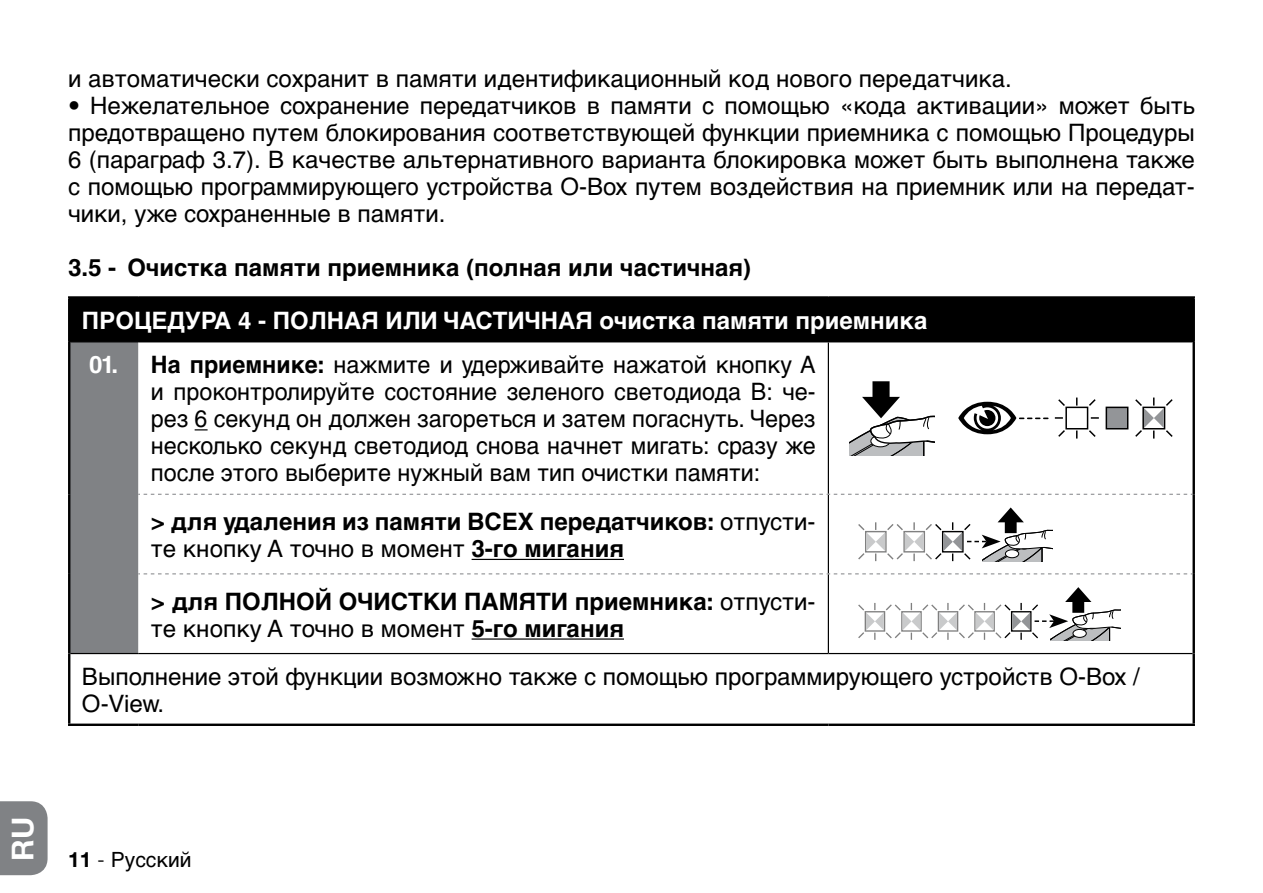
<style>
.page{position:relative;width:1263px;height:893px;background:#fff}
.page>*{position:absolute;margin:0;border:0;box-sizing:border-box;transform-origin:0 0}
.t1{font:700 30px "Helvetica Neue LT Com";color:#fff}
.t2{font:24px/27px "Helvetica Cyr Upright";color:#000;text-align:justify}
.t3{font:700 24px "Helvetica Cyr";color:#000}
.t4{font:700 24px "Helvetica Cyr";color:#fff}
.t5{font:21px "Helvetica Cyr Upright";color:#000}
.s1{font-family:"Helvetica Cyr";font-weight:700;color:#fff}
.s2{font-family:"Helvetica Cyr";font-weight:700}
.s3{font-family:"Helvetica Cyr Upright";font-weight:400}
.s4{font-family:"Helvetica Neue LT Com";font-weight:700}
.s5{font-family:"Helvetica Neue LT Com";font-weight:300}
</style>
<div class="page">
<div style="left:0;top:801px;width:48px;height:74px;background:#808285"></div>
<div style="left:69px;top:297px;width:1125px;height:45px;background:#000"></div>
<hr style="left:68px;top:296px;width:70px;height:3px;background:#000">
<hr style="left:68px;top:299px;width:2px;height:43px;background:#000">
<hr style="left:138px;top:296px;width:690px;height:3px;background:#000">
<hr style="left:828px;top:296px;width:367px;height:3px;background:#000">
<hr style="left:1192px;top:299px;width:3px;height:43px;background:#000">
<hr style="left:68px;top:342px;width:2px;height:152px;background:#000">
<hr style="left:1192px;top:342px;width:3px;height:152px;background:#000">
<hr style="left:68px;top:494px;width:2px;height:80px;background:#000">
<hr style="left:1192px;top:494px;width:3px;height:80px;background:#000">
<hr style="left:68px;top:574px;width:2px;height:79px;background:#000">
<hr style="left:1192px;top:574px;width:3px;height:79px;background:#000">
<hr style="left:68px;top:653px;width:2px;height:71px;background:#000">
<hr style="left:1192px;top:653px;width:3px;height:71px;background:#000">
<hr style="left:68px;top:724px;width:70px;height:2px;background:#000">
<hr style="left:138px;top:724px;width:690px;height:2px;background:#000">
<hr style="left:828px;top:724px;width:367px;height:2px;background:#000">
<hr style="left:70px;top:653px;width:68px;height:1px;background:#000">
<hr style="left:138px;top:653px;width:690px;height:1px;background:#000">
<hr style="left:828px;top:653px;width:364px;height:1px;background:#000">
<svg style="left:69px;top:342px;width:1123px;height:311px"></svg>
<p class="t2" style="left:68px;top:65px;width:945px">и автоматически сохранит в памяти идентификационный код нового передатчика.</p>
<p class="t2" style="left:68px;top:92px;width:1128px">• Нежелательное сохранение передатчиков в памяти с помощью «кода активации» может быть предотвращено путем блокирования соответствующей функции приемника с помощью Процедуры 6 (параграф 3.7). В качестве альтернативного варианта блокировка может быть выполнена также с помощью программирующего устройства O-Box путем воздействия на приемник или на передат&shy;чики, уже сохраненные в памяти.</p>
<p class="t3" style="left:68px;top:254px;width:684px">3.5 - Очистка памяти приемника (полная или частичная)</p>
<p class="t4" style="left:82px;top:307px;width:847px">ПРОЦЕДУРА 4 - ПОЛНАЯ ИЛИ ЧАСТИЧНАЯ очистка памяти приемника</p>
<p class="t2" style="left:151px;top:352px;width:666px;text-indent:-62px"><span class="s1">01.</span> <span class="s2">На приемнике:</span> нажмите и удерживайте нажатой кнопку A и проконтролируйте состояние зеленого светодиода B: че&shy;рез 6 секунд он должен загореться и затем погаснуть. Через несколько секунд светодиод снова начнет мигать: сразу же после этого выберите нужный вам тип очистки памяти:</p>
<p class="t3" style="left:151px;top:508px;width:666px">&gt; для удаления из памяти ВСЕХ передатчиков: <span class="s3">отпусти-</span></p>
<p class="t2" style="left:151px;top:535px;width:474px">те кнопку A точно в момент <span class="s2">3-го мигания</span></p>
<p class="t3" style="left:151px;top:587px;width:666px">&gt; для ПОЛНОЙ ОЧИСТКИ ПАМЯТИ приемника: <span class="s3">отпусти-</span></p>
<p class="t2" style="left:82px;top:604px;width:1059px;line-height:48.3px;text-indent:69px">те кнопку A точно в момент <span class="s2">5-го мигания<br></span>Выполнение этой функции возможно также с помощью программирующего устройств O-Box /</p>
<p class="t2" style="left:82px;top:690px;width:84px">O-View.</p>
<p class="t1" style="left:4px;top:861px;width:45px;rotate:-90deg">RU</p>
<p class="t5" style="left:68px;top:848px;width:125px"><span class="s4">11</span> <span class="s5">-</span> Pусский</p>
</div>
